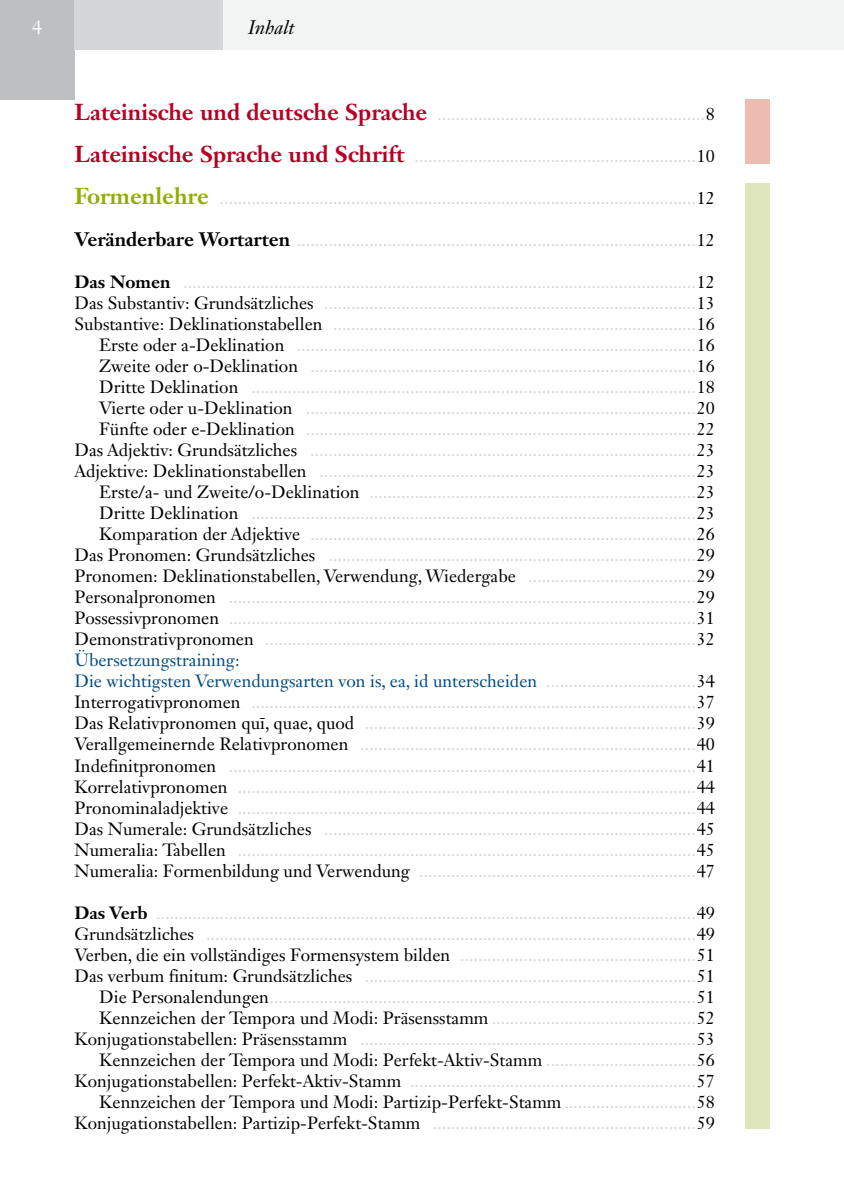
<style>
.page{position:relative;width:844px;height:1191px;background:#fff}
.page>*{position:absolute;margin:0;border:0;box-sizing:border-box;transform-origin:0 0}
.t1{font:italic 19.25px "Janson Latin CV Std";color:#000}
.t2{font:19.25px "Janson Latin CV Std";color:#fff}
.t3{font:17.5px/21px "Janson Latin CV Std";color:#d5d6d7;text-align:right}
.t4{font:17.5px "Janson Latin CV Std";color:#004c85}
.t5{font:17.5px "Janson Latin CV Std";color:#000}
.s1{font-weight:700;font-size:22.75px;color:#b50224}
.s2{color:#000}
.s3{font-weight:700;font-size:22.75px;color:#93ad00}
.s4{font-weight:700;font-size:19.25px;color:#000}
.s5{font-weight:700;color:#000}
.s6{color:#d5d6d7}
</style>
<div class="page">
<div style="left:223px;top:0;width:620px;height:50px;background:#f2f3f3"></div>
<div style="left:0;top:0;width:74px;height:99px;background:#bebfc1"></div>
<div style="left:74px;top:0;width:149px;height:50px;background:#d5d6d7"></div>
<div style="left:744px;top:183px;width:25px;height:946px;background:#dee5bc"></div>
<div style="left:744px;top:99px;width:25px;height:65px;background:#eebbb0"></div>
<p class="t2" style="left:32px;top:15px;width:11px">4</p>
<p class="t1" style="left:248px;top:16px;width:48px">Inhalt</p>
<p class="t3" style="left:74px;top:104px;width:641px"><span class="s1">Lateinische und deutsche Sprache</span> ...........................................................<span class="s2">8</span></p>
<p class="t3" style="left:74px;top:146px;width:641px"><span class="s1">Lateinische Sprache und Schrift</span> ..............................................................<span class="s2">10</span></p>
<p class="t3" style="left:74px;top:188px;width:641px"><span class="s3">Formenlehre</span> .........................................................................................................<span class="s2">12</span></p>
<p class="t3" style="left:74px;top:230px;width:641px"><span class="s4">Veränderbare Wortarten</span> ........................................................................................<span class="s2">12</span></p>
<p class="t3" style="left:74px;top:272px;width:641px"><span class="s5">Das Nomen</span> .................................................................................................................<span class="s2">12</span></p>
<p class="t3" style="left:74px;top:293px;width:641px"><span class="s2">Das Substantiv: Grundsätzliches</span> ..................................................................................<span class="s2">13</span></p>
<p class="t3" style="left:74px;top:314px;width:641px"><span class="s2">Substantive: Deklinationstabellen</span> ................................................................................<span class="s2">16</span></p>
<p class="t3" style="left:99px;top:335px;width:617px"><span class="s2">Erste oder a-Deklination</span> ........................................................................................<span class="s2">16</span></p>
<p class="t3" style="left:99px;top:356px;width:617px"><span class="s2">Zweite oder o-Deklination</span> .....................................................................................<span class="s2">16</span></p>
<p class="t3" style="left:99px;top:377px;width:617px"><span class="s2">Dritte Deklination</span> ..................................................................................................<span class="s2">18</span></p>
<p class="t3" style="left:99px;top:398px;width:617px"><span class="s2">Vierte oder u-Deklination</span> ......................................................................................<span class="s2">20</span></p>
<p class="t3" style="left:99px;top:419px;width:617px"><span class="s2">Fünfte oder e-Deklination</span> ......................................................................................<span class="s2">22</span></p>
<p class="t3" style="left:74px;top:440px;width:641px"><span class="s2">Das Adjektiv: Grundsätzliches</span> .....................................................................................<span class="s2">23</span></p>
<p class="t3" style="left:74px;top:461px;width:641px"><span class="s2">Adjektive: Deklinationstabellen</span> ...................................................................................<span class="s2">23</span></p>
<p class="t3" style="left:99px;top:482px;width:617px"><span class="s2">Erste/a- und Zweite/o-Deklination</span> ........................................................................<span class="s2">23</span></p>
<p class="t3" style="left:99px;top:503px;width:617px"><span class="s2">Dritte Deklination</span> ..................................................................................................<span class="s2">23</span></p>
<p class="t3" style="left:99px;top:524px;width:617px"><span class="s2">Komparation der Adjektive</span> .....................................................................................<span class="s2">26</span></p>
<p class="t3" style="left:74px;top:545px;width:641px"><span class="s2">Das Pronomen: Grundsätzliches</span> .................................................................................<span class="s2">29</span></p>
<p class="t5" style="left:74px;top:565px;width:641px">Pronomen: Deklinationstabellen, Verwendung, Wiedergabe <span class="s6">.....................................</span>29</p>
<p class="t3" style="left:74px;top:587px;width:641px"><span class="s2">Personalpronomen</span> .......................................................................................................<span class="s2">29</span></p>
<p class="t3" style="left:74px;top:608px;width:641px"><span class="s2">Possessivpronomen</span> .......................................................................................................<span class="s2">31</span></p>
<p class="t3" style="left:74px;top:629px;width:641px"><span class="s2">Demonstrativpronomen</span> ...............................................................................................<span class="s2">32</span></p>
<p class="t4" style="left:74px;top:649px;width:166px">Übersetzungstraining:</p>
<p class="t4" style="left:74px;top:670px;width:641px">Die wichtigsten Verwendungsarten von is, ea, id unterscheiden <span class="s6">.................................</span><span class="s2">34</span></p>
<p class="t3" style="left:74px;top:692px;width:641px"><span class="s2">Interrogativpronomen</span> ..................................................................................................<span class="s2">37</span></p>
<p class="t3" style="left:74px;top:713px;width:641px"><span class="s2">Das Relativpronomen qui, quae, quod</span> .........................................................................<span class="s2">39</span></p>
<p class="t3" style="left:74px;top:734px;width:641px"><span class="s2">Verallgemeinernde Relativpronomen</span> ..........................................................................<span class="s2">40</span></p>
<p class="t3" style="left:74px;top:755px;width:641px"><span class="s2">Indefinitpronomen</span> .......................................................................................................<span class="s2">41</span></p>
<p class="t3" style="left:74px;top:776px;width:641px"><span class="s2">Korrelativpronomen</span> .....................................................................................................<span class="s2">44</span></p>
<p class="t3" style="left:74px;top:797px;width:641px"><span class="s2">Pronominaladjektive</span> .....................................................................................................<span class="s2">44</span></p>
<p class="t3" style="left:74px;top:818px;width:641px"><span class="s2">Das Numerale: Grundsätzliches</span> ..................................................................................<span class="s2">45</span></p>
<p class="t3" style="left:74px;top:839px;width:641px"><span class="s2">Numeralia: Tabellen</span> .....................................................................................................<span class="s2">45</span></p>
<p class="t3" style="left:74px;top:860px;width:641px"><span class="s2">Numeralia: Formenbildung und Verwendung</span> .............................................................<span class="s2">47</span></p>
<p class="t3" style="left:74px;top:902px;width:641px"><span class="s5">Das Verb</span> .......................................................................................................................<span class="s2">49<br>Grundsätzliches</span> ............................................................................................................<span class="s2">49<br>Verben, die ein vollständiges Formensystem bilden</span> ....................................................<span class="s2">51<br>Das verbum finitum: Grundsätzliches</span> .........................................................................<span class="s2">51<br>Die Personalendungen</span> ..............................................................................................<span class="s2">51<br>Kennzeichen der Tempora und Modi: Präsensstamm</span> .............................................<span class="s2">52<br>Konjugationstabellen: Präsensstamm</span> ..........................................................................<span class="s2">53<br>Kennzeichen der Tempora und Modi: Perfekt-Aktiv-Stamm</span> .................................<span class="s2">56<br>Konjugationstabellen: Perfekt-Aktiv-Stamm</span> ...............................................................<span class="s2">57<br>Kennzeichen der Tempora und Modi: Partizip-Perfekt-Stamm</span> .............................<span class="s2">58<br>Konjugationstabellen: Partizip-Perfekt-Stamm</span> ..........................................................<span class="s2">59</span></p>
</div>
